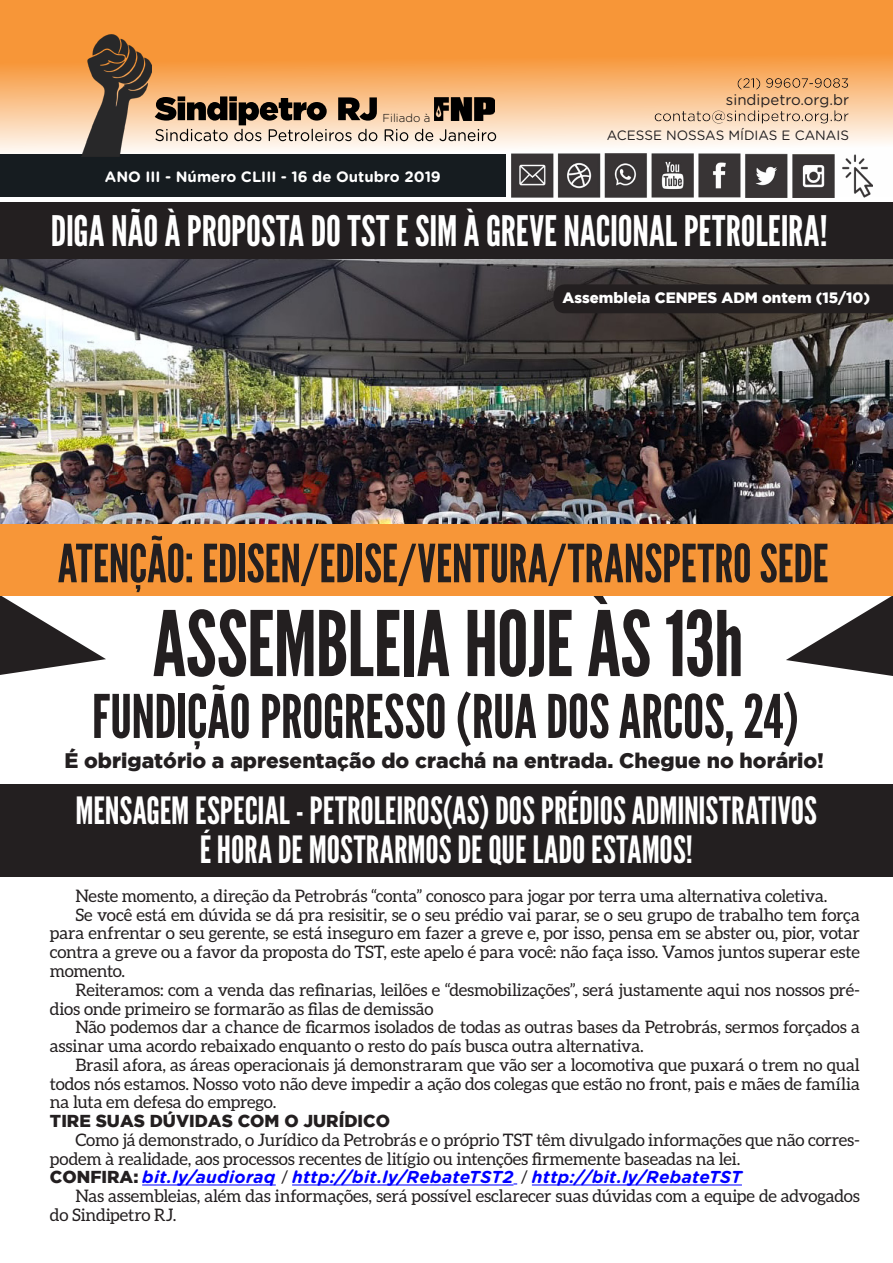
<style>
.page{position:relative;width:893px;height:1263px;background:#fff}
.page>*{position:absolute;margin:0;border:0;box-sizing:border-box;transform-origin:0 0}
.t1{font:90px "League Gothic";letter-spacing:-.01em;color:#231f20}
.t2{font:60px "League Gothic";letter-spacing:-.005em;color:#231f20}
.t3{font:52.5px "League Gothic";letter-spacing:-.005em;color:#231f20}
.t4{font:42px "League Gothic";color:#fff}
.t5{font:37.5px "League Gothic";color:#fff}
.t6{font:900 21px "Gotham";color:#231f20}
.t7{font:17.25px/18.8px "Aleo";letter-spacing:-.01em;color:#231f20}
.t8{font:italic 700 17.25px "Gotham Rounded";letter-spacing:.015em;color:#00f}
.t9{font:900 17.25px "Gotham";color:#231f20}
.t10{font:700 15px "Gotham Rounded";color:#fff}
.t11{font:900 15px "Gotham";color:#fff}
.t12{font:15px "Gotham Rounded";color:#231f20}
.t13{font:13.5px "Gotham Rounded";color:#231f20}
.t14{font:300 11.55px "Gotham Rounded";color:#000}
.s1{font-family:"Gotham";font-weight:900;font-style:normal;color:#231f20}
.s2{font-family:"Aleo";font-weight:400;font-style:normal;color:#231f20}
</style>
<div class="page">
<div style="left:0;top:785px;width:893px;height:92px;background:#231f20"></div>
<svg style="left:0;top:0;width:893px;height:197px;background:#f7b06a"></svg>
<div style="left:0;top:154px;width:506px;height:42px;background:#161c20"></div>
<svg style="left:155px;top:96px;width:341px;height:45px;background:#af9780"></svg>
<img style="left:435px;top:98px;width:59px;height:23px">
<div style="left:648px;top:105px;width:219px;height:22px;background:#231f20;opacity:.44"></div>
<div style="left:728px;top:73px;width:137px;height:20px;background:#231f20;opacity:.44"></div>
<img style="left:511px;top:154px;width:361px;height:43px">
<img style="left:82px;top:34px;width:70px;height:122px">
<img style="left:0;top:259px;width:893px;height:265px">
<hr style="left:142px;top:1184px;width:134px;height:1px;background:#00f">
<hr style="left:292px;top:1184px;width:221px;height:1px;background:#00f">
<hr style="left:532px;top:1184px;width:210px;height:1px;background:#00f">
<div style="left:0;top:203px;width:893px;height:56px;background:#231f20"></div>
<div style="left:553px;top:284px;width:340px;height:29px;background:#231f20"></div>
<svg style="left:786px;top:596px;width:107px;height:80px"></svg>
<svg style="left:0;top:596px;width:106px;height:79px"></svg>
<div style="left:0;top:524px;width:893px;height:72px;background:#f79638"></div>
<p class="t14" style="left:383px;top:110px;width:49px">Filiado à</p>
<p class="t10" style="left:105px;top:166px;width:337px">ANO III - Número CLIII - 16 de Outubro 2019</p>
<p class="t12" style="left:726px;top:89px;width:125px">sindipetro.org.br</p>
<p class="t13" style="left:607px;top:126px;width:244px">ACESSE NOSSAS MÍDIAS E CANAIS</p>
<p class="t4" style="left:51px;top:207px;width:778px">DIGA NÃO À PROPOSTA DO TST E SIM À GREVE NACIONAL PETROLEIRA!</p>
<p class="t11" style="left:562px;top:289px;width:309px">Assembleia CENPES ADM ontem (15/10)</p>
<p class="t3" style="left:58px;top:533px;width:772px">ATENÇÃO: EDISEN/EDISE/VENTURA/TRANSPETRO SEDE</p>
<p class="t1" style="left:153px;top:592px;width:593px">ASSEMBLEIA HOJE ÀS 13h</p>
<p class="t2" style="left:92px;top:682px;width:708px">FUNDIÇÃO PROGRESSO (RUA DOS ARCOS, 24)</p>
<p class="t6" style="left:64px;top:748px;width:761px">É obrigatório a apresentação do crachá na entrada. Chegue no horário!</p>
<p class="t5" style="left:75px;top:789px;width:743px">MENSAGEM ESPECIAL - PETROLEIROS(AS) DOS PRÉDIOS ADMINISTRATIVOS</p>
<p class="t5" style="left:200px;top:828px;width:495px">É HORA DE MOSTRARMOS DE QUE LADO ESTAMOS!</p>
<p class="t7" style="left:75px;top:886px;width:753px">Neste momento, a direção da Petrobrás “conta” conosco para jogar por terra uma alternativa coletiva.</p>
<p class="t7" style="left:50px;top:905px;width:811px;text-align:justify;text-indent:26px">Se você está em dúvida se dá pra resisitir, se o seu prédio vai parar, se o seu grupo de trabalho tem força para enfrentar o seu gerente, se está inseguro em fazer a greve e, por isso, pensa em se abster ou, pior, votar contra a greve ou a favor da proposta do TST, este apelo é para você: não faça isso. Vamos juntos superar este momento.</p>
<p class="t7" style="left:50px;top:980px;width:811px;text-indent:26px">Reiteramos: com a venda das refinarias, leilões e “desmobilizações”, será justamente aqui nos nossos pré&shy;dios onde primeiro se formarão as filas de demissão</p>
<p class="t7" style="left:50px;top:1017px;width:811px;text-indent:26px">Não podemos dar a chance de ficarmos isolados de todas as outras bases da Petrobrás, sermos forçados a assinar uma acordo rebaixado enquanto o resto do país busca outra alternativa.</p>
<p class="t7" style="left:50px;top:1055px;width:811px;text-align:justify;text-indent:26px">Brasil afora, as áreas operacionais já demonstraram que vão ser a locomotiva que puxará o trem no qual todos nós estamos. Nosso voto não deve impedir a ação dos colegas que estão no front, pais e mães de família na luta em defesa do emprego.</p>
<p class="t9" style="left:50px;top:1111px;width:342px">TIRE SUAS DÚVIDAS COM O JURÍDICO</p>
<p class="t7" style="left:50px;top:1130px;width:811px;text-indent:26px">Como já demonstrado, o Jurídico da Petrobrás e o próprio TST têm divulgado informações que não corres&shy;podem à realidade, aos processos recentes de litígio ou intenções firmemente baseadas na lei.</p>
<p class="t8" style="left:50px;top:1164px;width:693px"><span class="s1">CONFIRA:</span> bit.ly/audioraq <span class="s2">/</span> http://bit.ly/RebateTST2 <span class="s2">/</span> http://bit.ly/RebateTST</p>
<p class="t7" style="left:50px;top:1186px;width:811px;text-indent:26px">Nas assembleias, além das informações, será possível esclarecer suas dúvidas com a equipe de advogados do Sindipetro RJ.</p>
</div>
